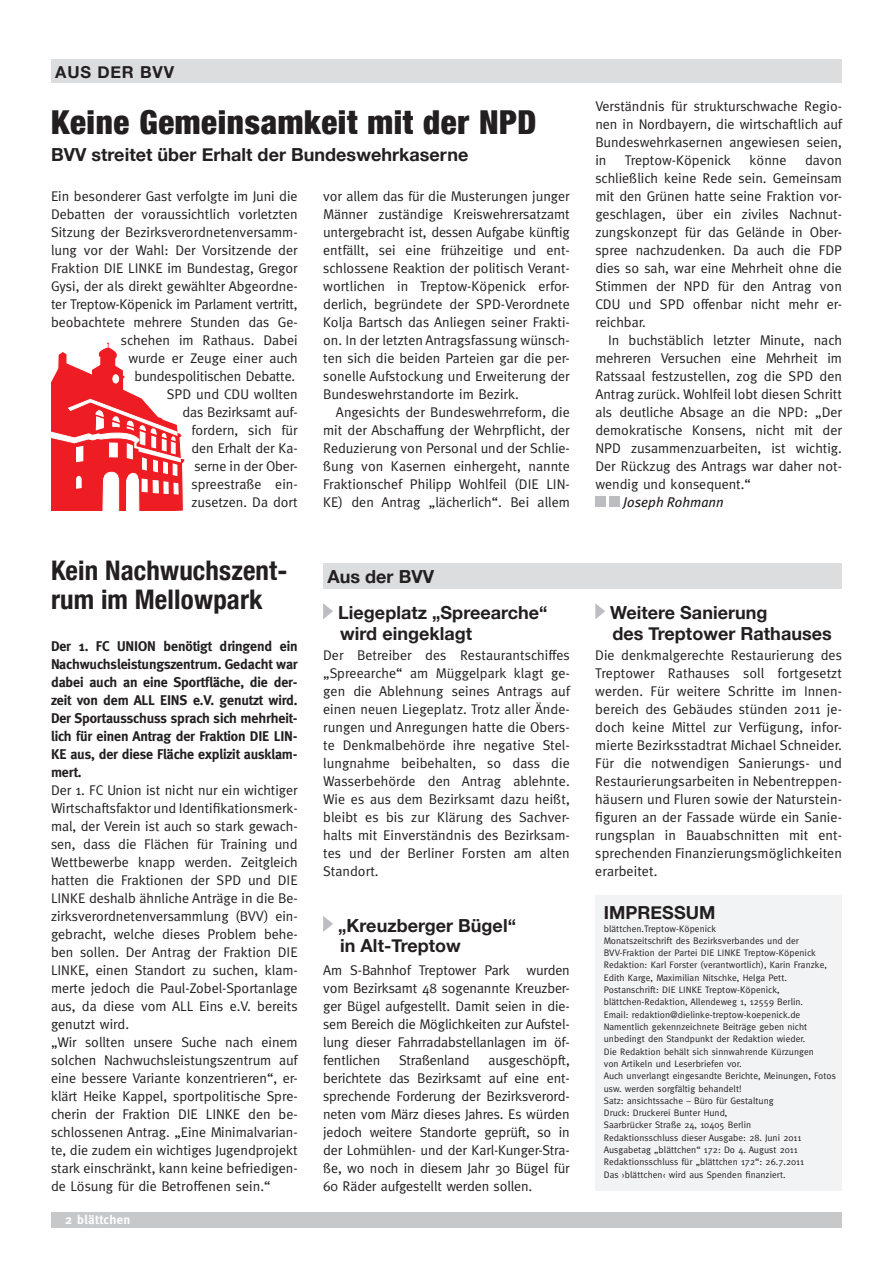
<style>
.page{position:relative;width:893px;height:1263px;background:#fff}
.page>*{position:absolute;margin:0;border:0;box-sizing:border-box;transform-origin:0 0}
.t1{font:900 condensed 33px "Helvetica Neue";letter-spacing:.02em;color:#231f20}
.t2{font:700 condensed 27px "Helvetica Neue";letter-spacing:.005em;color:#231f20}
.t3{font:700 18px/20.2px "Helvetica Neue";color:#231f20}
.t4{font:700 16.5px "Helvetica Neue";color:#231f20}
.t5{font:14.1px/18px "Meta";letter-spacing:-.005em;color:#231f20;text-align:justify}
.t6{font:700 14.1px/18px "Meta";letter-spacing:-.01em;color:#231f20;text-align:justify}
.t7{font:italic 14.1px "Meta Plus";color:#231f20}
.t8{font:700 12.75px "Meta";letter-spacing:.03em;color:#fff}
.t9{font:9.45px/12.3px "Meta";letter-spacing:.005em;color:#231f20}
</style>
<div class="page">
<div style="left:51px;top:1212px;width:791px;height:15px;background:#c7c8ca"></div>
<div style="left:595px;top:496px;width:11px;height:11px;background:#bcbdc0"></div>
<div style="left:609px;top:496px;width:11px;height:11px;background:#bcbdc0"></div>
<svg style="left:51px;top:342px;width:134px;height:168px"></svg>
<div style="left:51px;top:60px;width:791px;height:23px;background:#dcdddf"></div>
<div style="left:595px;top:895px;width:247px;height:296px;background:#f2f3f4"></div>
<svg style="left:323px;top:603px;width:10px;height:16px"></svg>
<svg style="left:323px;top:916px;width:10px;height:16px"></svg>
<svg style="left:595px;top:603px;width:10px;height:16px"></svg>
<div style="left:323px;top:563px;width:519px;height:26px;background:#dcdddf"></div>
<p class="t4" style="left:55px;top:62px;width:13px">aus</p>
<p class="t4" style="left:97px;top:62px;width:13px">der</p>
<p class="t4" style="left:140px;top:62px;width:36px">bvv</p>
<h1 class="t1" style="left:51px;top:102px;width:487px">Keine Gemeinsamkeit mit der NPD</h1>
<p class="t3" style="left:51px;top:144px;width:419px">BVV streitet über Erhalt der Bundeswehrkaserne</p>
<p class="t5" style="left:51px;top:186px;width:248px;text-align:right">Ein besonderer Gast verfolgte im Juni die<br>Debatten der voraussichtlich vorletzten<br>Sitzung der Bezirksverordnetenversamm&shy;lung vor der Wahl: Der Vorsitzende der<br>Fraktion DIE LINKE im Bundestag, Gregor<br>Gysi, der als direkt gewählter Abgeordne&shy;ter Treptow-Köpenick im Parlament vertritt, beobachtete mehrere Stunden das Ge&shy;schehen im Rathaus. Dabei<br>wurde er Zeuge einer auch bundespolitischen Debatte.<br>SPD und CDU wollten<br>das Bezirksamt auf-<br>fordern, sich für<br>den Erhalt der Ka-<br>serne in der Ober-<br>spreestraße ein-<br>zusetzen. Da dort</p>
<p class="t5" style="left:323px;top:187px;width:248px">vor allem das für die Musterungen junger Männer zuständige Kreiswehrersatzamt untergebracht ist, dessen Aufgabe künftig entfällt, sei eine frühzeitige und ent&shy;schlossene Reaktion der politisch Verant&shy;wortlichen in Treptow-Köpenick erfor&shy;derlich, begründete der SPD-Verordnete Kolja Bartsch das Anliegen seiner Frakti&shy;on. In der letzten Antragsfassung wünsch&shy;ten sich die beiden Parteien gar die per&shy;sonelle Aufstockung und Erweiterung der Bundeswehrstandorte im Bezirk.</p>
<p class="t5" style="left:323px;top:403px;width:248px;text-indent:13px">Angesichts der Bundeswehrreform, die mit der Abschaffung der Wehrpflicht, der Reduzierung von Personal und der Schlie&shy;ßung von Kasernen einhergeht, nannte Fraktionschef Philipp Wohlfeil (DIE LIN-KE) den Antrag „lächerlich“. Bei allem</p>
<h2 class="t2" style="left:51px;top:554px;width:238px">Kein Nachwuchszent-</h2>
<p class="t3" style="left:327px;top:566px;width:97px">Aus der BVV</p>
<h2 class="t2" style="left:51px;top:583px;width:213px">rum im Mellowpark</h2>
<p class="t3" style="left:338px;top:602px;width:211px">Liegeplatz „Spreearche“ wird eingeklagt</p>
<p class="t5" style="left:323px;top:645px;width:248px">Der Betreiber des Restaurantschiffes „Spreearche“ am Müggelpark klagt ge&shy;gen die Ablehnung seines Antrags auf einen neuen Liegeplatz. Trotz aller Ände&shy;rungen und Anregungen hatte die Obers&shy;te Denkmalbehörde ihre negative Stel&shy;lungnahme beibehalten, so dass die Wasserbehörde den Antrag ablehnte.<br>Wie es aus dem Bezirksamt dazu heißt, bleibt es bis zur Klärung des Sachver&shy;halts mit Einverständnis des Bezirksam&shy;tes und der Berliner Forsten am alten Standort.</p>
<p class="t6" style="left:51px;top:637px;width:248px">Der 1. FC UNION benötigt dringend ein Nachwuchsleistungszentrum. Gedacht war dabei auch an eine Sportfläche, die der&shy;zeit von dem ALL EINS e.V. genutzt wird.<br>Der Sportausschuss sprach sich mehrheit&shy;lich für einen Antrag der Fraktion DIE LIN-KE aus, der diese Fläche explizit ausklam&shy;mert.</p>
<p class="t5" style="left:51px;top:781px;width:248px;text-align:left">Der 1. FC Union ist nicht nur ein wichtiger Wirtschaftsfaktor und Identifikationsmerk&shy;mal, der Verein ist auch so stark gewach&shy;sen, dass die Flächen für Training und Wettbewerbe knapp werden. Zeitgleich hatten die Fraktionen der SPD und DIE LINKE deshalb ähnliche Anträge in die Be&shy;zirksverordnetenversammlung (BVV) ein&shy;gebracht, welche dieses Problem behe&shy;ben sollen. Der Antrag der Fraktion DIE LINKE, einen Standort zu suchen, klam&shy;merte jedoch die Paul-Zobel-Sportanlage aus, da diese vom ALL Eins e.V. bereits genutzt wird.<br>„Wir sollten unsere Suche nach einem solchen Nachwuchsleistungszentrum auf eine bessere Variante konzentrieren“, er&shy;klärt Heike Kappel, sportpolitische Spre&shy;cherin der Fraktion DIE LINKE den be&shy;schlossenen Antrag. „Eine Minimalvarian&shy;te, die zudem ein wichtiges Jugendprojekt stark einschränkt, kann keine befriedigen&shy;de Lösung für die Betroffenen sein.“</p>
<p class="t3" style="left:338px;top:915px;width:179px">„Kreuzberger Bügel“ in Alt-Treptow</p>
<p class="t5" style="left:323px;top:960px;width:248px">Am S-Bahnhof Treptower Park wurden vom Bezirksamt 48 sogenannte Kreuzber&shy;ger Bügel aufgestellt. Damit seien in die&shy;sem Bereich die Möglichkeiten zur Aufstel&shy;lung dieser Fahrradabstellanlagen im öf&shy;fentlichen</p>
<p class="t5" style="left:399px;top:1051px;width:72px">Straßenland</p>
<p class="t5" style="left:323px;top:1051px;width:248px;text-indent:165px">ausgeschöpft, berichtete das Bezirksamt auf eine ent&shy;sprechende Forderung der Bezirksverord&shy;neten vom März dieses Jahres. Es würden jedoch weitere Standorte geprüft, so in der Lohmühlen- und der Karl-Kunger-Stra&shy;ße, wo noch in diesem Jahr 30 Bügel für 60 Räder aufgestellt werden sollen.</p>
<p class="t8" style="left:65px;top:1212px;width:67px">2 blättchen</p>
<p class="t5" style="left:595px;top:97px;width:248px">Verständnis für strukturschwache Regio&shy;nen in Nordbayern, die wirtschaftlich auf Bundeswehrkasernen angewiesen seien, in</p>
<p class="t5" style="left:595px;top:151px;width:248px;text-indent:210px">davon schließlich keine Rede sein. Gemeinsam mit den Grünen hatte seine Fraktion vor&shy;geschlagen, über ein ziviles Nachnut&shy;zungskonzept für das Gelände in Ober&shy;spree nachzudenken. Da auch die FDP dies so sah, war eine Mehrheit ohne die Stimmen der NPD für den Antrag von CDU und SPD offenbar nicht mehr er&shy;reichbar.</p>
<p class="t5" style="left:595px;top:331px;width:248px;text-indent:13px">In buchstäblich letzter Minute, nach mehreren Versuchen eine Mehrheit im Ratssaal festzustellen, zog die SPD den Antrag zurück. Wohlfeil lobt diesen Schritt als deutliche Absage an die NPD: „Der demokratische Konsens, nicht mit der NPD zusammenzuarbeiten, ist wichtig.<br>Der Rückzug des Antrags war daher not&shy;wendig und konsequent.“</p>
<p class="t7" style="left:623px;top:494px;width:102px">Joseph Rohmann</p>
<p class="t5" style="left:625px;top:151px;width:108px">Treptow-Köpenick</p>
<p class="t5" style="left:750px;top:151px;width:38px">könne</p>
<p class="t3" style="left:610px;top:602px;width:223px">Weitere Sanierung<br>des Treptower Rathauses</p>
<p class="t5" style="left:595px;top:645px;width:248px">Die denkmalgerechte Restaurierung des Treptower Rathauses soll fortgesetzt werden. Für weitere Schritte im Innen&shy;bereich des Gebäudes stünden 2011 je&shy;doch keine Mittel zur Verfügung, infor&shy;mierte Bezirksstadtrat Michael Schneider.<br>Für die notwendigen Sanierungs- und Restaurierungsarbeiten in Nebentreppen&shy;häusern und Fluren sowie der Naturstein&shy;figuren an der Fassade würde ein Sanie&shy;rungsplan in Bauabschnitten mit ent&shy;sprechenden Finanzierungsmöglichkeiten erarbeitet.</p>
<p class="t3" style="left:604px;top:902px;width:113px">IMPRESSUM</p>
<p class="t9" style="left:604px;top:922px;width:234px">blättchen.Treptow-Köpenick<br>Monatszeitschrift des Bezirksverbandes und der BVV-Fraktion der Partei DIE LINKE Treptow-Köpenick Redaktion: Karl Forster (verantwortlich), Karin Franzke, Edith Karge, Maximilian Nitschke, Helga Pett.<br>Postanschrift: DIE LINKE Treptow-Köpenick, blättchen-Redaktion, Allendeweg 1, 12559 Berlin.<br>Email: redaktion@dielinke-treptow-koepenick.de Namentlich gekennzeichnete Beiträge geben nicht unbedingt den Standpunkt der Redaktion wieder.<br>Die Redaktion behält sich sinnwahrende Kürzungen<br>von Artikeln und Leserbriefen vor.<br>Auch unverlangt eingesandte Berichte, Meinungen, Fotos usw. werden sorgfältig behandelt!<br>Satz: ansichtssache – Büro für Gestaltung<br>Druck: Druckerei Bunter Hund,<br>Saarbrücker Straße 24, 10405 Berlin<br>Redaktionsschluss dieser Ausgabe: 28. Juni 2011<br>Ausgabetag „blättchen“ 172: Do 4. August 2011<br>Redaktionsschluss für „blättchen 172“: 26.7.2011<br>Das ›blättchen‹ wird aus Spenden finanziert.</p>
</div>
